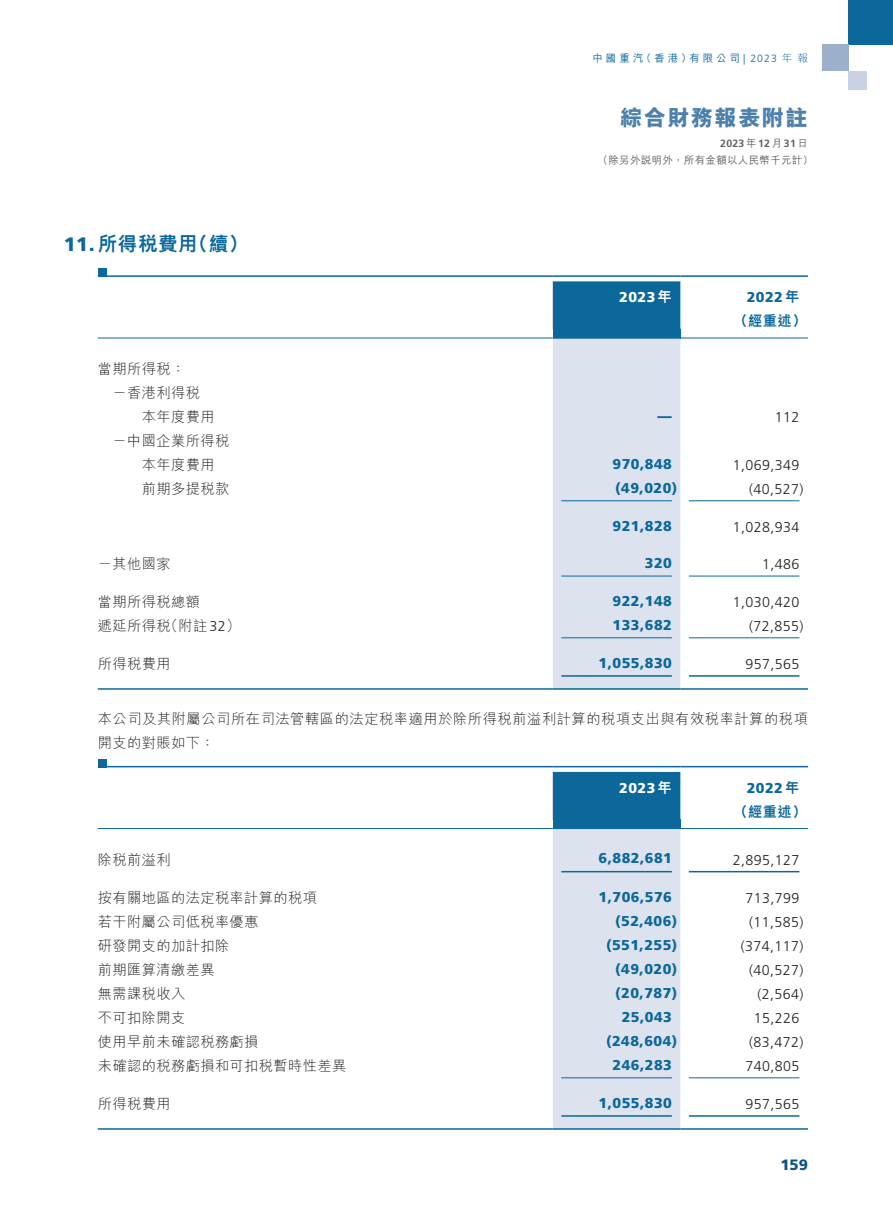
<style>
.page{position:relative;width:893px;height:1212px;background:#fff}
.page>*{position:absolute;margin:0;border:0;box-sizing:border-box;transform-origin:0 0}
.t1{font:800 22.5px "M Hei HK";letter-spacing:.05em;color:#4e80ac}
._3__標題{font:800 19.5px "M Hei HK";letter-spacing:.03em;color:#0c689a}
.t2{font:900 15px "Frutiger LT Std";color:#095582}
._1__內文{font:300 14.25px/24px "M Hei HK";letter-spacing:.03em;color:#231f20}
._1__內文-2{font:900 14.25px "Frutiger LT Std";letter-spacing:.03em;color:#0c689a}
._1__內文-3{font:300 14.25px "Frutiger LT Std";letter-spacing:.03em;color:#231f20}
._1__內文-4{font:900 14.25px "Frutiger LT Std";letter-spacing:.03em;color:#fff}
._1__內文-5{font:800 14.25px "M Hei HK";letter-spacing:.03em;color:#0c689a}
.t3{font:500 10.5px "M Hei HK";letter-spacing:.03em;color:#636366}
.t4{font:500 10.5px "M Hei HK";letter-spacing:.28em;color:#0c689a}
.t5{font:700 10.5px "Frutiger LT Std";letter-spacing:.03em;color:#636366}
.s1{font-family:"M Hei HKS"}
.s2{font-family:"Frutiger LT Std";font-weight:300}
.s3{font-weight:300}
.s4{font-family:"Frutiger LT Std";font-weight:900}
.s5{font-family:"M Hei HK";font-weight:500}
.s6{font-family:"M Hei HK";font-weight:800}
.s7{font-family:"Frutiger LT Std"}
</style>
<div class="page">
<div style="left:848px;top:0;width:45px;height:44px;background:#0c689a"></div>
<div style="left:822px;top:44px;width:26px;height:27px;background:#9cb0cc"></div>
<div style="left:848px;top:71px;width:19px;height:19px;background:#c8d2e3"></div>
<div style="left:553px;top:281px;width:127px;height:48px;background:#0c689a"></div>
<div style="left:553px;top:329px;width:127px;height:9px;background:#0c689a"></div>
<div style="left:553px;top:339px;width:127px;height:349px;background:#dde3ee"></div>
<hr style="left:98px;top:275px;width:455px;height:2px;background:#0c689a">
<div style="left:98px;top:268px;width:8px;height:9px;background:#0c689a"></div>
<hr style="left:553px;top:275px;width:127px;height:2px;background:#0c689a">
<hr style="left:680px;top:275px;width:128px;height:2px;background:#0c689a">
<hr style="left:98px;top:338px;width:455px;height:1px;background:#0c689a">
<hr style="left:553px;top:338px;width:127px;height:1px;background:#0c689a">
<hr style="left:680px;top:338px;width:128px;height:1px;background:#0c689a">
<hr style="left:561px;top:500px;width:111px;height:1px;background:#0c689a">
<hr style="left:689px;top:500px;width:110px;height:1px;background:#0c689a">
<hr style="left:561px;top:576px;width:111px;height:1px;background:#0c689a">
<hr style="left:689px;top:576px;width:110px;height:1px;background:#0c689a">
<hr style="left:561px;top:637px;width:111px;height:1px;background:#0c689a">
<hr style="left:689px;top:637px;width:110px;height:1px;background:#0c689a">
<hr style="left:561px;top:675px;width:111px;height:2px;background:#0c689a">
<hr style="left:689px;top:675px;width:110px;height:2px;background:#0c689a">
<hr style="left:98px;top:688px;width:455px;height:2px;background:#0c689a">
<hr style="left:553px;top:688px;width:127px;height:2px;background:#0c689a">
<hr style="left:680px;top:688px;width:128px;height:2px;background:#0c689a">
<div style="left:553px;top:772px;width:127px;height:48px;background:#0c689a"></div>
<div style="left:553px;top:820px;width:127px;height:9px;background:#0c689a"></div>
<div style="left:553px;top:829px;width:127px;height:299px;background:#dde3ee"></div>
<hr style="left:98px;top:766px;width:455px;height:1px;background:#0c689a">
<div style="left:98px;top:759px;width:8px;height:8px;background:#0c689a"></div>
<hr style="left:553px;top:766px;width:127px;height:1px;background:#0c689a">
<hr style="left:680px;top:766px;width:128px;height:1px;background:#0c689a">
<hr style="left:98px;top:828px;width:455px;height:1px;background:#0c689a">
<hr style="left:680px;top:828px;width:128px;height:1px;background:#0c689a">
<hr style="left:561px;top:871px;width:111px;height:1px;background:#0c689a">
<hr style="left:689px;top:871px;width:110px;height:1px;background:#0c689a">
<hr style="left:561px;top:1077px;width:111px;height:1px;background:#0c689a">
<hr style="left:689px;top:1077px;width:110px;height:1px;background:#0c689a">
<hr style="left:561px;top:1115px;width:111px;height:2px;background:#0c689a">
<hr style="left:689px;top:1115px;width:110px;height:2px;background:#0c689a">
<hr style="left:98px;top:1128px;width:455px;height:2px;background:#0c689a">
<hr style="left:553px;top:1128px;width:127px;height:2px;background:#0c689a">
<hr style="left:680px;top:1128px;width:128px;height:2px;background:#0c689a">
<p class="t4" style="left:592px;top:50px;width:217px">中國重汽<span class="s1">（</span>香港<span class="s1">）</span>有限公司<span class="s2">| 2023</span> <span class="s3">年報</span></p>
<p class="_3__標題" style="left:64px;top:234px;width:186px"><span class="s4">11.</span> 所得稅費用（續）</p>
<h1 class="t1" style="left:620px;top:107px;width:189px">綜合財務報表附註</h1>
<p class="t5" style="left:720px;top:137px;width:89px">2023<span class="s5">年</span>12<span class="s5">月</span>31<span class="s5">日</span></p>
<p class="t3" style="left:598px;top:152px;width:217px"><span class="s1">（</span>除另外說明外<span class="s1">，</span>所有金額以人民幣千元計<span class="s1">）</span></p>
<p class="_1__內文-4" style="left:619px;top:289px;width:54px">2023<span class="s6">年</span></p>
<p class="_1__內文-2" style="left:747px;top:289px;width:54px">2022<span class="s6">年</span></p>
<p class="_1__內文-5" style="left:734px;top:314px;width:75px">（經重述）</p>
<p class="_1__內文" style="left:98px;top:357px;width:89px">當期所得稅：</p>
<p class="_1__內文" style="left:112px;top:381px;width:89px">－香港利得稅</p>
<p class="_1__內文" style="left:142px;top:405px;width:74px">本年度費用</p>
<p class="_1__內文-2" style="left:658px;top:407px;width:16px">—</p>
<p class="_1__內文-3" style="left:775px;top:409px;width:26px">112</p>
<p class="_1__內文" style="left:112px;top:429px;width:118px">－中國企業所得稅</p>
<p class="_1__內文" style="left:142px;top:453px;width:74px">本年度費用</p>
<p class="_1__內文-2" style="left:613px;top:455px;width:61px">970,848</p>
<p class="_1__內文-3" style="left:733px;top:457px;width:68px">1,069,349</p>
<p class="_1__內文" style="left:142px;top:477px;width:89px">前期多提稅款</p>
<p class="_1__內文-2" style="left:615px;top:479px;width:64px">(49,020)</p>
<p class="_1__內文-3" style="left:749px;top:481px;width:56px">(40,527)</p>
<p class="_1__內文-2" style="left:613px;top:517px;width:61px">921,828</p>
<p class="_1__內文-3" style="left:733px;top:519px;width:68px">1,028,934</p>
<p class="_1__內文" style="left:98px;top:552px;width:74px">－其他國家</p>
<p class="_1__內文-2" style="left:645px;top:555px;width:29px">320</p>
<p class="_1__內文-3" style="left:762px;top:556px;width:39px">1,486</p>
<p class="_1__內文" style="left:98px;top:590px;width:104px">當期所得稅總額</p>
<p class="_1__內文-2" style="left:613px;top:592px;width:61px">922,148</p>
<p class="_1__內文-3" style="left:733px;top:594px;width:68px">1,030,420</p>
<p class="_1__內文" style="left:98px;top:614px;width:144px">遞延所得稅（附註<span class="s7">32</span>）</p>
<p class="_1__內文-2" style="left:613px;top:616px;width:61px">133,682</p>
<p class="_1__內文-3" style="left:749px;top:618px;width:56px">(72,855)</p>
<p class="_1__內文" style="left:98px;top:651px;width:74px">所得稅費用</p>
<p class="_1__內文-2" style="left:599px;top:654px;width:75px">1,055,830</p>
<p class="_1__內文-3" style="left:745px;top:656px;width:55px">957,565</p>
<p class="_1__內文" style="left:98px;top:706px;width:712px">本公司及其附屬公司所在司法管轄區的法定稅率適用於除所得稅前溢利計算的稅項支出與有效稅率計算的稅項開支的對賬如下：</p>
<p class="_1__內文-4" style="left:619px;top:779px;width:54px">2023<span class="s6">年</span></p>
<p class="_1__內文-2" style="left:747px;top:779px;width:54px">2022<span class="s6">年</span></p>
<p class="_1__內文-5" style="left:734px;top:804px;width:75px">（經重述）</p>
<p class="_1__內文" style="left:98px;top:847px;width:74px">除稅前溢利</p>
<p class="_1__內文-2" style="left:599px;top:850px;width:75px">6,882,681</p>
<p class="_1__內文-3" style="left:733px;top:852px;width:68px">2,895,127</p>
<p class="_1__內文" style="left:98px;top:886px;width:221px">按有關地區的法定稅率計算的稅項</p>
<p class="_1__內文-2" style="left:599px;top:888px;width:75px">1,706,576</p>
<p class="_1__內文-3" style="left:745px;top:890px;width:55px">713,799</p>
<p class="_1__內文" style="left:98px;top:910px;width:162px">若干附屬公司低稅率優惠</p>
<p class="_1__內文-2" style="left:615px;top:912px;width:64px">(52,406)</p>
<p class="_1__內文-3" style="left:749px;top:914px;width:56px">(11,585)</p>
<p class="_1__內文" style="left:98px;top:934px;width:133px">研發開支的加計扣除</p>
<p class="_1__內文-2" style="left:606px;top:936px;width:73px">(551,255)</p>
<p class="_1__內文-3" style="left:741px;top:938px;width:64px">(374,117)</p>
<p class="_1__內文" style="left:98px;top:958px;width:118px">前期匯算清繳差異</p>
<p class="_1__內文-2" style="left:615px;top:960px;width:64px">(49,020)</p>
<p class="_1__內文-3" style="left:749px;top:962px;width:56px">(40,527)</p>
<p class="_1__內文" style="left:98px;top:982px;width:89px">無需課稅收入</p>
<p class="_1__內文-2" style="left:615px;top:984px;width:64px">(20,787)</p>
<p class="_1__內文-3" style="left:757px;top:986px;width:47px">(2,564)</p>
<p class="_1__內文" style="left:98px;top:1006px;width:89px">不可扣除開支</p>
<p class="_1__內文-2" style="left:622px;top:1008px;width:52px">25,043</p>
<p class="_1__內文-3" style="left:754px;top:1010px;width:47px">15,226</p>
<p class="_1__內文" style="left:98px;top:1030px;width:162px">使用早前未確認稅務虧損</p>
<p class="_1__內文-2" style="left:606px;top:1032px;width:73px">(248,604)</p>
<p class="_1__內文-3" style="left:749px;top:1034px;width:56px">(83,472)</p>
<p class="_1__內文" style="left:98px;top:1054px;width:250px">未確認的稅務虧損和可扣稅暫時性差異</p>
<p class="_1__內文-2" style="left:613px;top:1056px;width:61px">246,283</p>
<p class="_1__內文-3" style="left:745px;top:1058px;width:55px">740,805</p>
<p class="_1__內文" style="left:98px;top:1091px;width:74px">所得稅費用</p>
<p class="_1__內文-2" style="left:599px;top:1094px;width:75px">1,055,830</p>
<p class="_1__內文-3" style="left:745px;top:1096px;width:55px">957,565</p>
<p class="t2" style="left:780px;top:1156px;width:29px">159</p>
</div>
